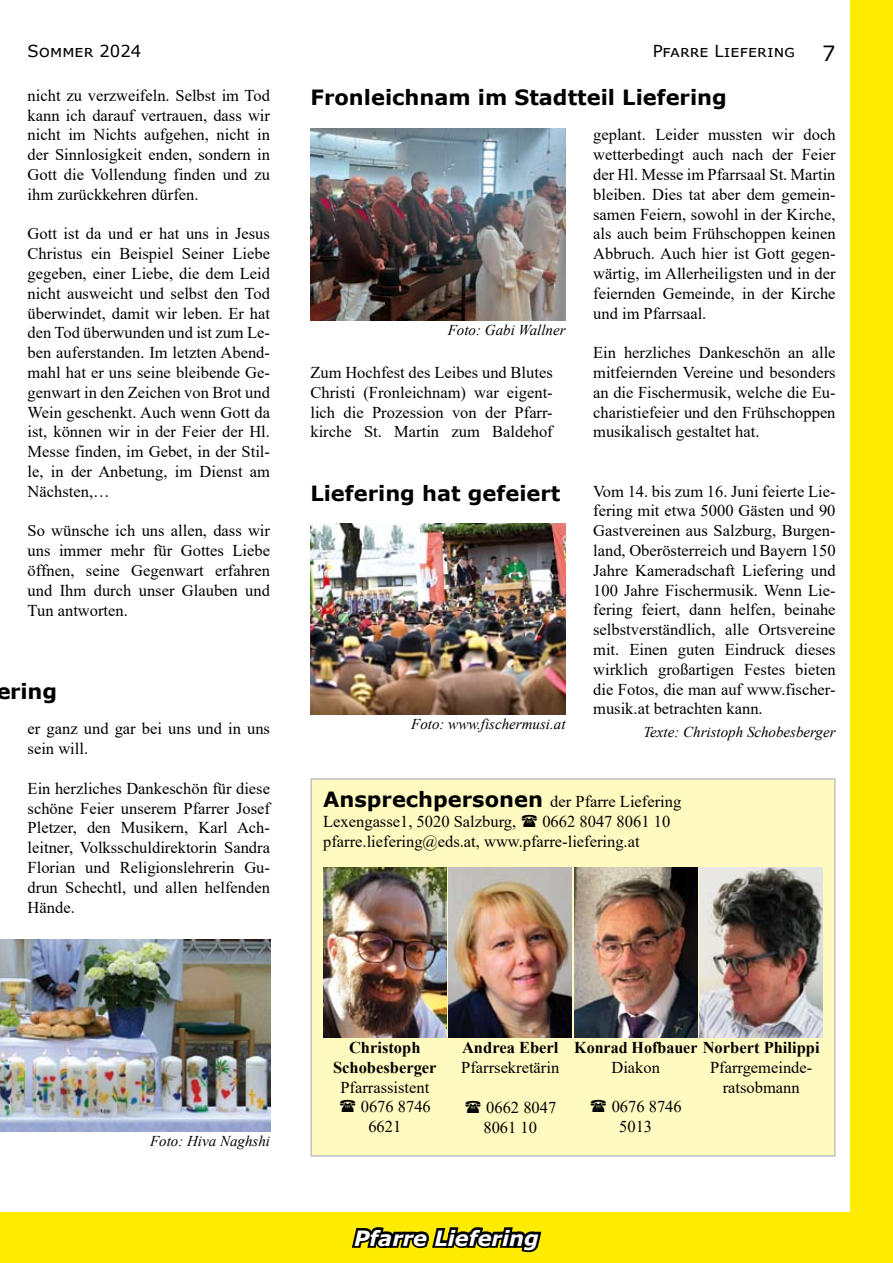
<style>
.page{position:relative;width:893px;height:1263px;background:#fff}
.page>*{position:absolute;margin:0;border:0;box-sizing:border-box;transform-origin:0 0}
.t1{font:700 21px "Verdana";color:#000}
.t2{font:italic 700 21px "Verdana";color:#fff}
.t3{font:16.5px/19.8px "Times New Roman";color:#000;text-align:justify}
.t4{font:700 16.5px/19.8px "Times New Roman";color:#000;text-align:center}
.t5{font:16.5px "Verdana";color:#000}
.t6{font:italic 15px "Times New Roman";color:#000}
.s1{font-family:"Verdana";font-weight:700;font-size:21px}
</style>
<div class="page">
<div style="left:0;top:1212px;width:893px;height:51px;background:#ffec00"></div>
<svg style="left:351px;top:1227px;width:191px;height:26px"></svg>
<div style="left:850px;top:0;width:43px;height:1212px;background:#ffec00"></div>
<div style="left:311px;top:779px;width:524px;height:377px;background:#fffac0"></div>
<img style="left:699px;top:867px;width:124px;height:170px">
<img style="left:449px;top:867px;width:123px;height:170px">
<img style="left:574px;top:867px;width:123px;height:170px">
<img style="left:323px;top:867px;width:123px;height:170px">
<img style="left:310px;top:129px;width:256px;height:191px">
<img style="left:0;top:940px;width:270px;height:191px">
<img style="left:310px;top:523px;width:256px;height:191px">
<p class="t5" style="left:28px;top:40px;width:115px">Sommer 2024</p>
<p class="t5" style="left:653px;top:40px;width:144px">Pfarre Liefering</p>
<p class="t3" style="left:28px;top:85px;width:244px">nicht zu verzweifeln. Selbst im Tod kann ich darauf vertrauen, dass wir nicht im Nichts aufgehen, nicht in der Sinnlosigkeit enden, sondern in Gott die Vollendung finden und zu ihm zurückkehren dürfen.</p>
<p class="t3" style="left:28px;top:223px;width:244px">Gott ist da und er hat uns in Jesus Christus ein Beispiel Seiner Liebe gegeben, einer Liebe, die dem Leid nicht ausweicht und selbst den Tod überwindet, damit wir leben. Er hat den Tod überwunden und ist zum Le&shy;ben auferstanden. Im letzten Abend&shy;mahl hat er uns seine bleibende Ge&shy;genwart in den Zeichen von Brot und Wein geschenkt. Auch wenn Gott da ist, können wir in der Feier der Hl.<br>Messe finden, im Gebet, in der Stil&shy;le, in der Anbetung, im Dienst am Nächsten,…</p>
<p class="t3" style="left:28px;top:520px;width:244px">So wünsche ich uns allen, dass wir uns immer mehr für Gottes Liebe öffnen, seine Gegenwart erfahren und Ihm durch unser Glauben und Tun antworten.</p>
<p class="t1" style="left:-4px;top:677px;width:63px">ering</p>
<p class="t3" style="left:28px;top:718px;width:244px">er ganz und gar bei uns und in uns sein will.</p>
<p class="t3" style="left:28px;top:778px;width:244px">Ein herzliches Dankeschön für diese schöne Feier unserem Pfarrer Josef Pletzer, den Musikern, Karl Ach&shy;leitner, Volksschuldirektorin Sandra Florian und Religionslehrerin Gu&shy;drun Schechtl, und allen helfenden Hände.</p>
<p class="t1" style="left:310px;top:83px;width:418px">Fronleichnam im Stadtteil Liefering</p>
<p class="t6" style="left:448px;top:319px;width:119px">Foto: Gabi Wallner</p>
<p class="t3" style="left:310px;top:362px;width:244px">Zum Hochfest des Leibes und Blutes Christi (Fronleichnam) war eigent&shy;lich die Prozession von der Pfarr&shy;kirche St. Martin zum Baldehof</p>
<p class="t3" style="left:593px;top:124px;width:244px">geplant. Leider mussten wir doch wetterbedingt auch nach der Feier der Hl. Messe im Pfarrsaal St. Martin bleiben. Dies tat aber dem gemein&shy;samen Feiern, sowohl in der Kirche, als auch beim Frühschoppen keinen Abbruch. Auch hier ist Gott gegen&shy;wärtig, im Allerheiligsten und in der feiernden Gemeinde, in der Kirche und im Pfarrsaal.</p>
<p class="t3" style="left:593px;top:342px;width:244px">Ein herzliches Dankeschön an alle mitfeiernden Vereine und besonders an die Fischermusik, welche die Eu&shy;charistiefeier und den Frühschoppen musikalisch gestaltet hat.</p>
<p class="t1" style="left:310px;top:479px;width:252px">Liefering hat gefeiert</p>
<p class="t3" style="left:593px;top:481px;width:244px">Vom 14. bis zum 16. Juni feierte Lie&shy;fering mit etwa 5000 Gästen und 90<br>Gastvereinen aus Salzburg, Burgen&shy;land, Oberösterreich und Bayern 150<br>Jahre Kameradschaft Liefering und 100 Jahre Fischermusik. Wenn Lie&shy;fering feiert, dann helfen, beinahe selbstverständlich, alle Ortsvereine mit. Einen guten Eindruck dieses wirklich großartigen Festes bieten die Fotos, die man auf www.fischer&shy;musik.at betrachten kann.</p>
<p class="t6" style="left:643px;top:721px;width:194px">Texte: Christoph Schobesberger</p>
<p class="t6" style="left:411px;top:714px;width:156px">Foto: www.fischermusi.at</p>
<p class="t3" style="left:323px;top:791px;width:360px"><span class="s1">Ansprechpersonen</span> der Pfarre Liefering<br>Lexengasse1, 5020 Salzburg,</p>
<p class="t3" style="left:323px;top:811px;width:349px;text-indent:219px">0662 8047 8061 10 pfarre.liefering@eds.at, www.pfarre-liefering.at</p>
<p class="t6" style="left:150px;top:1130px;width:121px">Foto: Hiva Naghshi</p>
<p class="t4" style="left:333px;top:1037px;width:105px">Christoph<br>Schobesberger</p>
<p class="t3" style="left:340px;top:1077px;width:90px">Pfarrassistent</p>
<p class="t3" style="left:361px;top:1096px;width:72px">0676 8746</p>
<p class="t3" style="left:368px;top:1116px;width:34px">6621</p>
<p class="t4" style="left:462px;top:1037px;width:98px">Andrea Eberl</p>
<p class="t3" style="left:461px;top:1057px;width:100px">Pfarrsekretärin</p>
<p class="t3" style="left:483px;top:1097px;width:74px">0662 8047<br>8061 10</p>
<p class="t4" style="left:574px;top:1037px;width:247px">Konrad Hofbauer Norbert Philippi</p>
<p class="t3" style="left:710px;top:1057px;width:104px;text-align:center">Pfarrgemeinde&shy;ratsobmann</p>
<p class="t3" style="left:611px;top:1057px;width:50px">Diakon</p>
<p class="t3" style="left:619px;top:1096px;width:64px;text-indent:-8px">0676 8746<br>5013</p>
<p class="t2" style="left:354px;top:1223px;width:186px">Pfarre Liefering</p>
</div>
